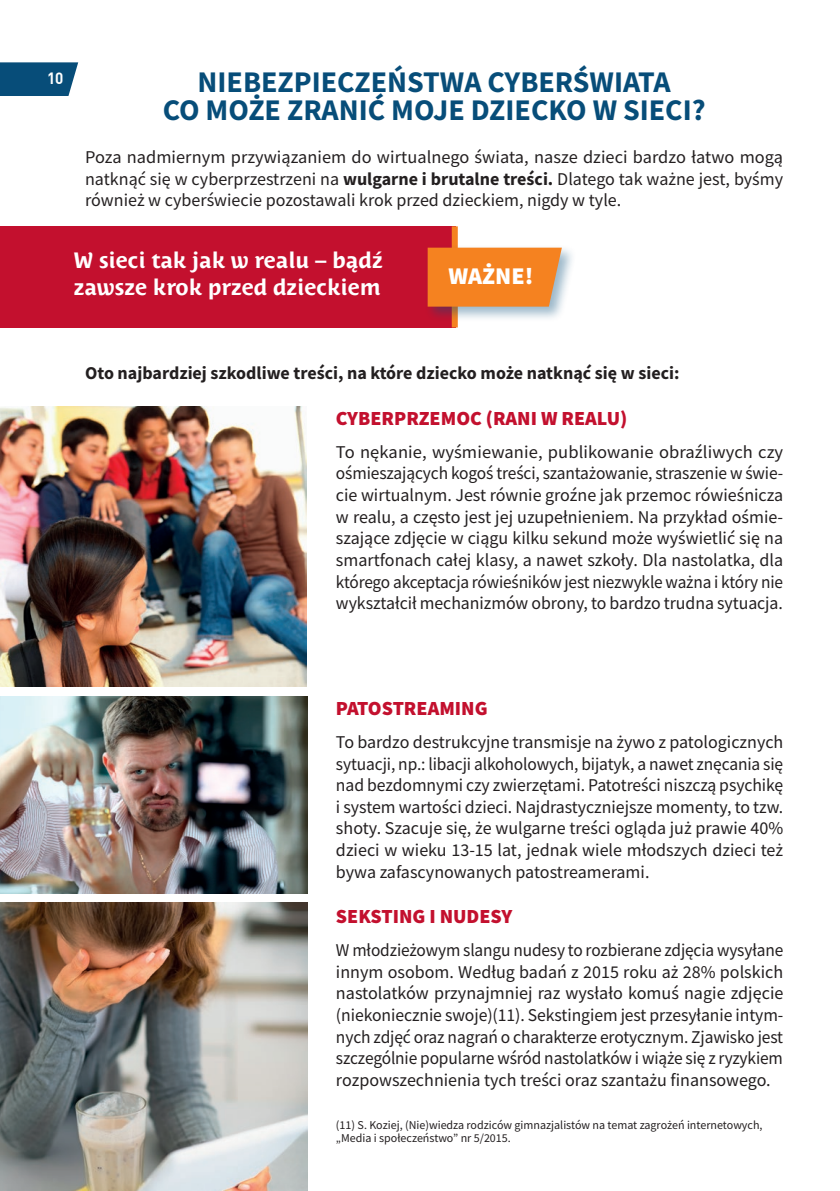
<style>
.page{position:relative;width:840px;height:1191px;background:#fff}
.page>*{position:absolute;margin:0;border:0;box-sizing:border-box;transform-origin:0 0}
.t1{font:700 30px/28px "Source Sans Pro";color:#074d79;text-align:center}
.t2{font:900 24px "Source Sans Pro";color:#fff}
.t3{font:700 22px/26.4px "Costa Ptf";color:#fff}
.t4{font:900 20px "Source Sans Pro";color:#c3102e}
.t5{font:18px/21.6px "Source Sans Pro";color:#231f20;text-align:justify}
.t6{font:18px/21.6px "Source Sans Pro";color:#231f20;text-align:justify;scale:.96 1}
.t7{font:700 18px "Source Sans Pro";color:#231f20}
.t8{font:700 16px "DIN Pl";color:#fff;scale:.95 1}
.t9{font:12px/13px "Source Sans Pro";color:#231f20}
.s1{font-weight:700}
</style>
<div class="page">
<svg style="left:0;top:62px;width:78px;height:34px;background:#185982"></svg>
<div style="left:0;top:226px;width:455px;height:101px;background:#c3102e"></div>
<div style="left:451px;top:226px;width:6px;height:101px;background:#f58220"></div>
<div style="left:423px;top:244px;width:153px;height:78px;background:#074d79;opacity:.4"></div>
<div style="left:427px;top:248px;width:134px;height:59px;background:#f58220"></div>
<img style="left:0;top:406px;width:306px;height:281px">
<img style="left:0;top:902px;width:307px;height:289px">
<img style="left:0;top:696px;width:307px;height:197px">
<p class="t8" style="left:47px;top:68px;width:19px">10</p>
<h1 class="t1" style="left:162px;top:68px;width:544px">NIEBEZPIECZEŃSTWA CYBERŚWIATA<br>CO MOŻE ZRANIĆ MOJE DZIECKO W SIECI?</h1>
<p class="t5" style="left:85px;top:146px;width:699px">Poza nadmiernym przywiązaniem do wirtualnego świata, nasze dzieci bardzo łatwo mogą natknąć się w cyberprzestrzeni na <span class="s1">wulgarne i brutalne treści.</span> Dlatego tak ważne jest, byśmy również w cyberświecie pozostawali krok przed dzieckiem, nigdy w tyle.</p>
<p class="t3" style="left:74px;top:248px;width:310px">W sieci tak jak w realu – bądź zawsze krok przed dzieckiem</p>
<h2 class="t2" style="left:448px;top:259px;width:86px">WAŻNE!</h2>
<p class="t7" style="left:85px;top:361px;width:595px">Oto najbardziej szkodliwe treści, na które dziecko może natknąć się w sieci:</p>
<p class="t4" style="left:336px;top:404px;width:293px">CYBERPRZEMOC (RANI W REALU)</p>
<p class="t5" style="left:336px;top:441px;width:448px">To nękanie, wyśmiewanie, publikowanie obraźliwych czy ośmieszających kogoś treści, szantażowanie, straszenie w świe&shy;cie wirtualnym. Jest równie groźne jak przemoc rówieśnicza w realu, a często jest jej uzupełnieniem. Na przykład ośmie&shy;szające zdjęcie w ciągu kilku sekund może wyświetlić się na smartfonach całej klasy, a nawet szkoły. Dla nastolatka, dla którego akceptacja rówieśników jest niezwykle ważna i który nie wykształcił mechanizmów obrony, to bardzo trudna sytuacja.</p>
<p class="t4" style="left:336px;top:694px;width:153px">PATOSTREAMING</p>
<p class="t5" style="left:336px;top:731px;width:448px">To bardzo destrukcyjne transmisje na żywo z patologicznych sytuacji, np.: libacji alkoholowych, bijatyk, a nawet znęcania się nad bezdomnymi czy zwierzętami. Patotreści niszczą psychikę i system wartości dzieci. Najdrastyczniejsze momenty, to tzw. shoty. Szacuje się, że wulgarne treści ogląda już prawie 40% dzieci w wieku 13-15 lat, jednak wiele młodszych dzieci też bywa zafascynowanych patostreamerami.</p>
<p class="t4" style="left:336px;top:902px;width:178px">SEKSTING I NUDESY</p>
<p class="t6" style="left:336px;top:939px;width:467px">W młodzieżowym slangu nudesy to rozbierane zdjęcia wysyłane innym osobom. Według badań z 2015 roku aż 28% polskich nastolatków przynajmniej raz wysłało komuś nagie zdjęcie (niekoniecznie swoje)(11). Sekstingiem jest przesyłanie intym&shy;nych zdjęć oraz nagrań o charakterze erotycznym. Zjawisko jest szczególnie popularne wśród nastolatków i wiąże się z ryzykiem rozpowszechnienia tych treści oraz szantażu finansowego.</p>
<p class="t9" style="left:336px;top:1118px;width:428px">(11) S. Koziej, (Nie)wiedza rodziców gimnazjalistów na temat zagrożeń internetowych, „Media i społeczeństwo” nr 5/2015.</p>
</div>
